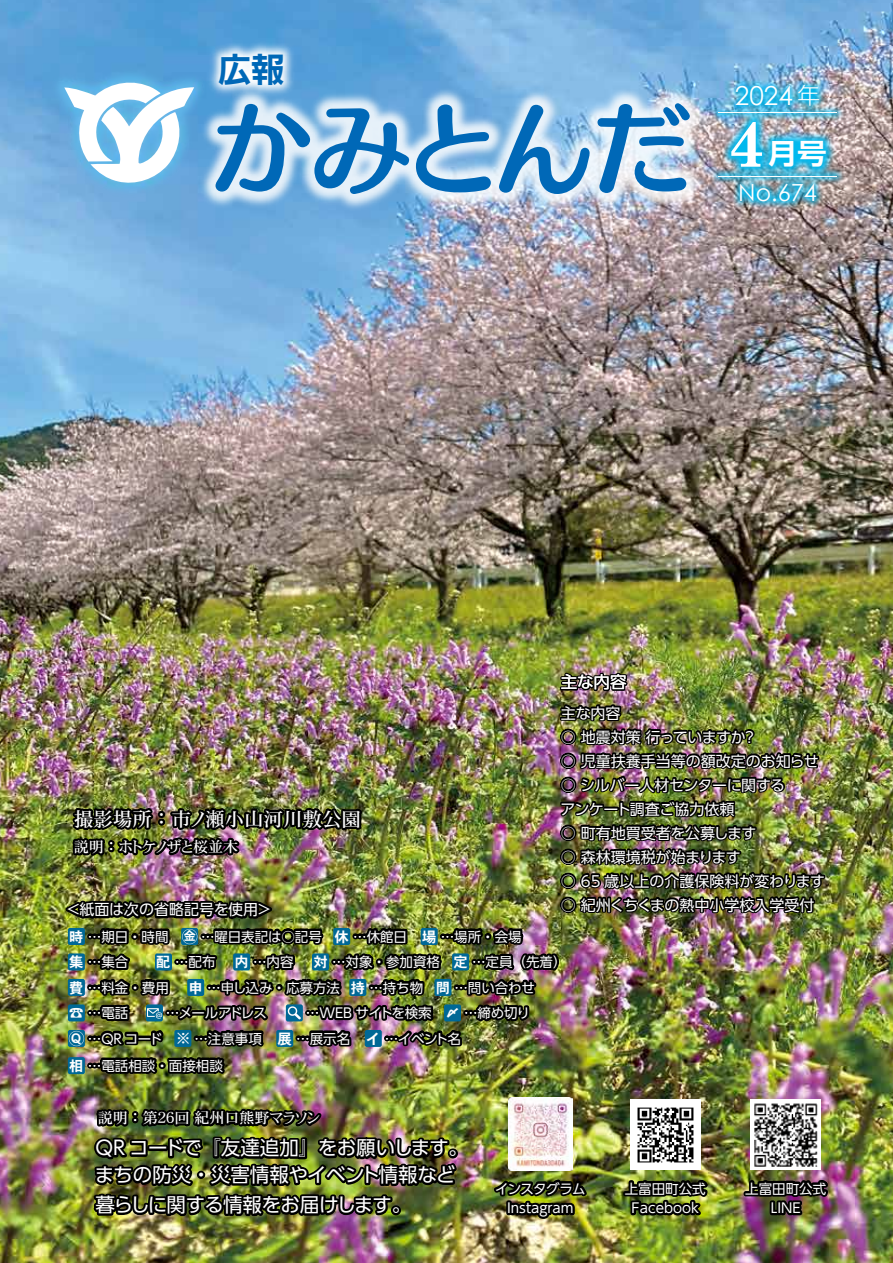
<style>
.page{position:relative;width:893px;height:1263px;background:#fff}
.page>*{position:absolute;margin:0;border:0;box-sizing:border-box;transform-origin:0 0}
.t1{font:100.95px "Humming Std B";letter-spacing:-.06em;color:#0068b7}
.t2{font:700 64.5px "Century Schoolbook";color:#fff}
.t3{font:33.15px "New Rodin Pro B";color:#0068b7}
.t4{font:700 28.2px "UD Shin Go Pro De";color:#fff;scale:1.05 1}
.t5{font:26.25px "Century Gothic";color:#fff}
.t6{font:23.55px "Century Gothic";color:#fff}
.t7{font:300 22.65px "UD Shin Go Pro";color:#fff}
.t8{font:19.5px/26.8px "UD Shin Go Pro";letter-spacing:-.03em;color:#fff}
.t9{font:19.5px "DFHS Mincho Std W5";color:#fff}
.t10{font:16.5px "UD Shin Go Pro";color:#fff}
.t11{font:15px "UD Shin Go Pro";color:#fff}
.t12{font:15px/24px "UD Shin Go Pro";letter-spacing:-.025em;color:#fff}
.t13{font:15px "DFHS Mincho Std W5";letter-spacing:-.14em;color:#fff}
.t14{font:15px "DFHS Mincho Std W5";color:#fff}
.t15{font:15px "DFHS Mincho Std W5";letter-spacing:-.07em;color:#fff}
.t16{font:14.4px "DFHS Gothic Std W7";color:#fff}
.t17{font:13.5px/19.5px "UD Shin Go Pro";color:#fff;text-align:center}
.t18{font:13.5px "UD Shin Go Pro";letter-spacing:-.02em;color:#fff}
.t19{font:13.5px "UD Shin Go Pro";letter-spacing:-.06em;color:#fff}
.t20{font:13.35px "DFHS Gothic Std W7";color:#fff}
.t21{font:12px "DFHS Gothic Std W7";color:#fff}
.s1{font-family:"DFHS Gothic Std W7";font-size:14.4px}
.s2{font-family:"Koz Go Pr 6 N";font-size:14.4px}
</style>
<div class="page">
<img style="left:0;top:0;width:893px;height:1263px">
<img style="left:4px;top:22px;width:152px;height:221px">
<svg style="left:64px;top:79px;width:78px;height:107px"></svg>
<div style="left:156px;top:0;width:190px;height:30px;background:#509ad5"></div>
<img style="left:142px;top:30px;width:621px;height:254px">
<img style="left:558px;top:670px;width:79px;height:23px">
<img style="left:677px;top:27px;width:201px;height:29px">
<img style="left:682px;top:234px;width:192px;height:28px">
<img style="left:662px;top:56px;width:231px;height:63px">
<img style="left:662px;top:119px;width:231px;height:114px">
<img style="left:669px;top:53px;width:156px;height:187px">
<img style="left:706px;top:78px;width:182px;height:156px">
<hr style="left:718px;top:113px;width:119px;height:1px;background:#fff">
<hr style="left:718px;top:176px;width:119px;height:1px;background:#fff">
<img style="left:58px;top:702px;width:773px;height:540px">
<img style="left:751px;top:1099px;width:70px;height:70px">
<img style="left:509px;top:1097px;width:64px;height:74px">
<h3 class="t3" style="left:218px;top:41px;width:68px">広報</h3>
<h1 class="t1" style="left:210px;top:73px;width:484px">かみとんだ</h1>
<h3 class="t7" style="left:797px;top:78px;width:24px">年</h3>
<h3 class="t5" style="left:735px;top:80px;width:60px">2024</h3>
<h3 class="t4" style="left:768px;top:131px;width:58px">月号</h3>
<h2 class="t2" style="left:728px;top:104px;width:38px">4</h2>
<h3 class="t6" style="left:738px;top:178px;width:80px">No.674</h3>
<p class="t10" style="left:561px;top:669px;width:67px">主な内容</p>
<p class="t11" style="left:561px;top:701px;width:61px">主な内容</p>
<h3 class="t9" style="left:74px;top:808px;width:289px">撮影場所：市ノ瀬小山河川敷公園</h3>
<p class="t13" style="left:74px;top:838px;width:166px">説明：ホトケノザと桜並木</p>
<p class="t11" style="left:66px;top:897px;width:208px">＜紙面は次の省略記号を使用&lt;</p>
<p class="t17" style="left:69px;top:926px;width:101px"><span class="s1">時</span> …期日・時間</p>
<p class="t17" style="left:201px;top:926px;width:122px">…曜日表記は○記号</p>
<p class="t21" style="left:184px;top:929px;width:13px">金</p>
<p class="t17" style="left:335px;top:926px;width:74px"><span class="s1">休</span> …休館日</p>
<p class="t17" style="left:422px;top:926px;width:101px"><span class="s1">場</span> …場所・会場</p>
<p class="t12" style="left:561px;top:724px;width:186px">○ 地震対策行っていますか</p>
<p class="t11" style="left:561px;top:749px;width:260px">○ 児童扶養手当等の額改定のお知らせ</p>
<p class="t12" style="left:560px;top:772px;width:226px">○ シルバー人材センターに関するアンケート調査ご協力依頼</p>
<p class="t11" style="left:561px;top:821px;width:197px">○ 町有地買受者を公募します</p>
<p class="t11" style="left:561px;top:845px;width:182px">○ 森林環境税が始まります</p>
<p class="t11" style="left:561px;top:869px;width:266px">○ 65 歳以上の介護保険料が変わります</p>
<p class="t11" style="left:561px;top:893px;width:255px">○ 紀州くちくまの熱中小学校入学受付</p>
<p class="t11" style="left:742px;top:725px;width:16px">?</p>
<p class="t17" style="left:69px;top:952px;width:61px"><span class="s1">集</span> …集合</p>
<p class="t17" style="left:234px;top:952px;width:61px"><span class="s1">内</span> …内容</p>
<p class="t17" style="left:453px;top:952px;width:115px"><span class="s1">定</span> …定員（先着）</p>
<p class="t17" style="left:156px;top:952px;width:61px"><span class="s1">配</span> …配布</p>
<p class="t17" style="left:189px;top:949px;width:253px;line-height:25.5px;text-align:left;text-indent:125px"><span class="s1">対</span> …対象・参加資格<span class="s1">申</span> …申し込み・応募方法</p>
<p class="t17" style="left:69px;top:977px;width:101px"><span class="s1">費</span> …料金・費用</p>
<p class="t17" style="left:351px;top:977px;width:74px"><span class="s1">持</span> …持ち物</p>
<p class="t17" style="left:436px;top:977px;width:101px"><span class="s1">問</span> …問い合わせ</p>
<p class="t17" style="left:69px;top:1003px;width:61px"><span class="s2">☎</span> …電話</p>
<p class="t19" style="left:166px;top:1002px;width:102px">…メールアドレス</p>
<p class="t18" style="left:306px;top:1002px;width:127px">…WEB サイトを検索</p>
<p class="t17" style="left:445px;top:1003px;width:86px"><span class="s1">〆</span> …締め切り</p>
<p class="t20" style="left:69px;top:1030px;width:13px">Ｑ</p>
<p class="t17" style="left:88px;top:1028px;width:76px">…QR コード</p>
<p class="t16" style="left:191px;top:1031px;width:16px;rotate:90deg">※</p>
<p class="t17" style="left:194px;top:1028px;width:69px">…注意事項</p>
<p class="t17" style="left:278px;top:1028px;width:74px"><span class="s1">展</span> …展示名</p>
<p class="t16" style="left:366px;top:1031px;width:13px">イ</p>
<p class="t17" style="left:385px;top:1028px;width:78px">…イベント名</p>
<p class="t17" style="left:69px;top:1055px;width:155px"><span class="s1">相</span> …電話相談・面接相談</p>
<p class="t14" style="left:175px;top:1109px;width:147px">回紀州口熊野マラソン</p>
<p class="t15" style="left:98px;top:1109px;width:61px">説明：第</p>
<p class="t15" style="left:154px;top:1109px;width:25px">２６</p>
<h3 class="t8" style="left:95px;top:1134px;width:375px">QR コードで『友達追加』をお願いします。まちの防災・災害情報やイベント情報など</h3>
<h3 class="t8" style="left:95px;top:1191px;width:317px">暮らしに関する情報をお届けします。</h3>
<p class="t17" style="left:495px;top:1178px;width:92px">インスタグラム<br>Instagram</p>
<p class="t17" style="left:625px;top:1178px;width:82px">上富田町公式<br>Facebook</p>
<p class="t17" style="left:745px;top:1178px;width:82px">上富田町公式<br>LINE</p>
</div>
